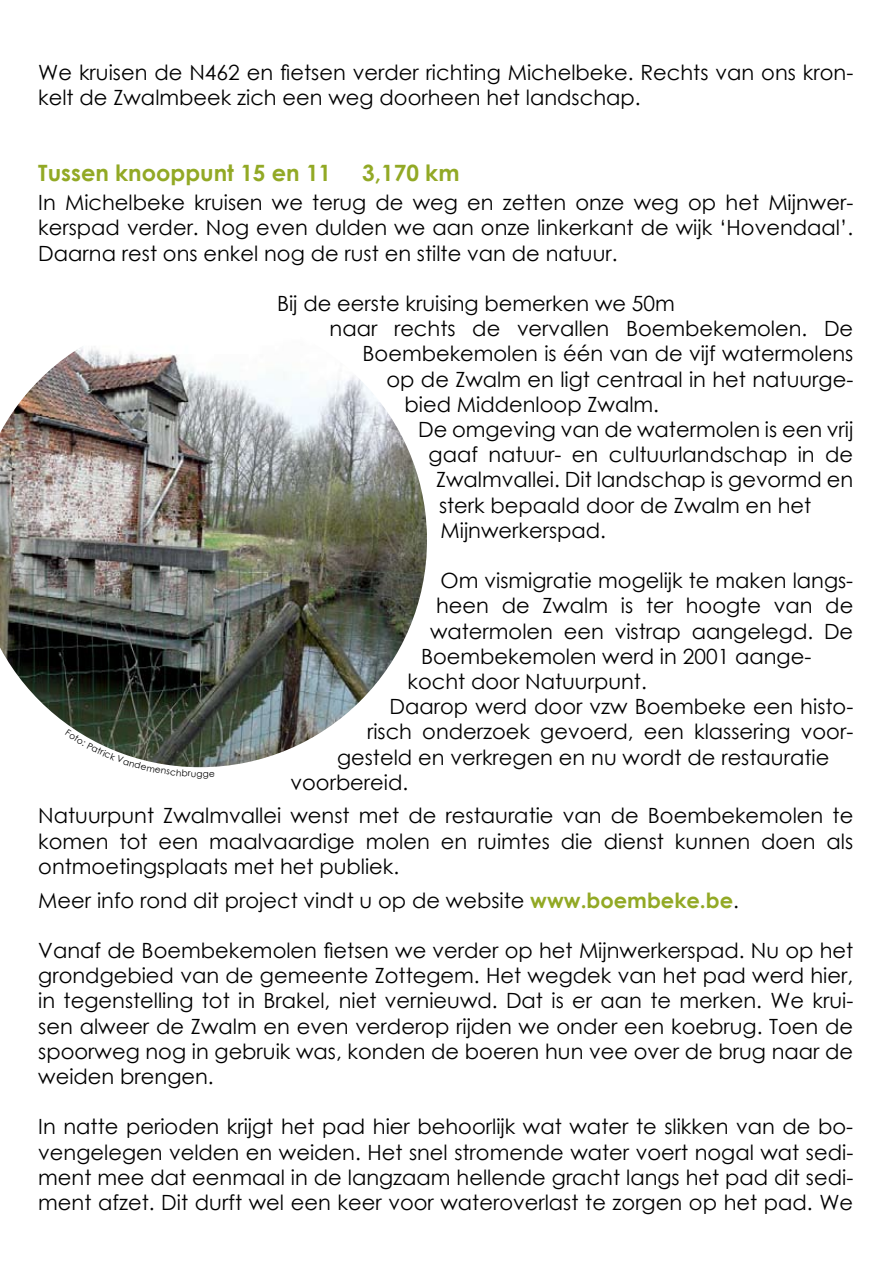
<style>
.page{position:relative;width:893px;height:1263px;background:#fff}
.page>*{position:absolute;margin:0;border:0;box-sizing:border-box;transform-origin:0 0}
.t1{font:700 22.5px "Century Gothic";color:#92a925}
.t2{font:21px/25.2px "Century Gothic";color:#000;text-align:justify}
.t3{font:9px "Century Gothic";color:#000}
.s1{font-weight:700;color:#92a925}
</style>
<div class="page">
<img style="left:0;top:346px;width:427px;height:421px">
<svg style="left:65px;top:729px;width:131px;height:39px"></svg>
<p class="t2" style="left:38px;top:59px;width:816px">We kruisen de N462 en fietsen verder richting Michelbeke. Rechts van ons kron&shy;kelt de Zwalmbeek zich een weg doorheen het landschap.</p>
<p class="t1" style="left:38px;top:155px;width:294px">Tussen knooppunt 15 en 11</p>
<p class="t1" style="left:362px;top:155px;width:99px">3,170 km</p>
<p class="t2" style="left:38px;top:190px;width:816px">In Michelbeke kruisen we terug de weg en zetten onze weg op het Mijnwer&shy;kerspad verder. Nog even dulden we aan onze linkerkant de wijk ‘Hovendaal’.<br>Daarna rest ons enkel nog de rust en stilte van de natuur.</p>
<p class="t2" style="left:277px;top:290px;width:399px">Bij de eerste kruising bemerken we 50m</p>
<p class="t2" style="left:330px;top:316px;width:525px">naar rechts de vervallen Boembekemolen. De</p>
<p class="t2" style="left:363px;top:341px;width:492px">Boembekemolen is één van de vijf watermolens</p>
<p class="t2" style="left:387px;top:366px;width:468px">op de Zwalm en ligt centraal in het natuurge-</p>
<p class="t2" style="left:405px;top:391px;width:256px">bied Middenloop Zwalm.</p>
<p class="t2" style="left:418px;top:416px;width:437px">De omgeving van de watermolen is een vrij</p>
<p class="t2" style="left:429px;top:442px;width:426px">gaaf natuur- en cultuurlandschap in de</p>
<p class="t2" style="left:436px;top:467px;width:419px">Zwalmvallei. Dit landschap is gevormd en</p>
<p class="t2" style="left:439px;top:492px;width:374px">sterk bepaald door de Zwalm en het</p>
<p class="t2" style="left:441px;top:517px;width:167px">Mijnwerkerspad.</p>
<p class="t2" style="left:441px;top:568px;width:414px">Om vismigratie mogelijk te maken langs-</p>
<p class="t2" style="left:436px;top:593px;width:419px">heen de Zwalm is ter hoogte van de</p>
<p class="t2" style="left:430px;top:618px;width:425px">watermolen een vistrap aangelegd. De</p>
<p class="t2" style="left:421px;top:643px;width:392px">Boembekemolen werd in 2001 aange-</p>
<p class="t2" style="left:408px;top:668px;width:241px">kocht door Natuurpunt.</p>
<p class="t2" style="left:390px;top:694px;width:465px">Daarop werd door vzw Boembeke een histo-</p>
<p class="t2" style="left:367px;top:719px;width:488px">risch onderzoek gevoerd, een klassering voor-</p>
<p class="t2" style="left:337px;top:744px;width:494px">gesteld en verkregen en nu wordt de restauratie</p>
<p class="t2" style="left:291px;top:769px;width:119px">voorbereid.</p>
<p class="t2" style="left:38px;top:803px;width:816px">Natuurpunt Zwalmvallei wenst met de restauratie van de Boembekemolen te komen tot een maalvaardige molen en ruimtes die dienst kunnen doen als ontmoetingsplaats met het publiek.</p>
<p class="t2" style="left:38px;top:887px;width:702px">Meer info rond dit project vindt u op de website <span class="s1">www.boembeke.be</span>.</p>
<p class="t2" style="left:38px;top:937px;width:816px">Vanaf de Boembekemolen fietsen we verder op het Mijnwerkerspad. Nu op het grondgebied van de gemeente Zottegem. Het wegdek van het pad werd hier, in tegenstelling tot in Brakel, niet vernieuwd. Dat is er aan te merken. We krui&shy;sen alweer de Zwalm en even verderop rijden we onder een koebrug. Toen de spoorweg nog in gebruik was, konden de boeren hun vee over de brug naar de weiden brengen.</p>
<p class="t2" style="left:38px;top:1114px;width:816px">In natte perioden krijgt het pad hier behoorlijk wat water te slikken van de bo&shy;vengelegen velden en weiden. Het snel stromende water voert nogal wat sedi&shy;ment mee dat eenmaal in de langzaam hellende gracht langs het pad dit sedi&shy;ment afzet. Dit durft wel een keer voor wateroverlast te zorgen op het pad. We</p>
<p class="t3" style="left:196px;top:767px;width:8px">g</p>
</div>
